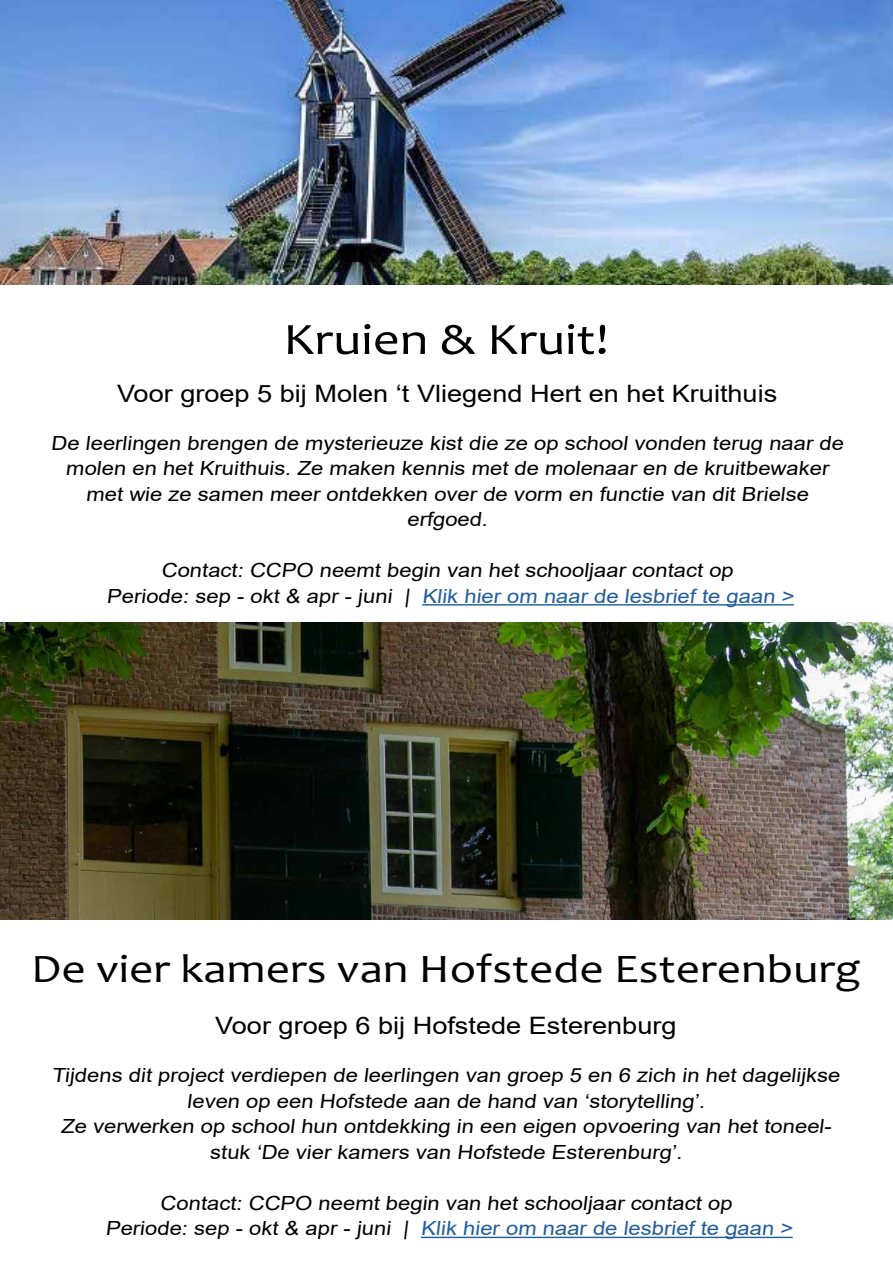
<style>
.page{position:relative;width:893px;height:1263px;background:#fff}
.page>*{position:absolute;margin:0;border:0;box-sizing:border-box;transform-origin:0 0}
.t1{font:45px "Candara";color:#000;scale:1.17 1}
.t2{font:40.5px "Candara";color:#000;scale:1.17 1}
.t3{font:24px "Arial";color:#000;scale:1.13 1}
.t4{font:19.5px/25.5px "Arial";color:#000;text-align:center;scale:1.13 1}
.s1{color:#215e9e}
</style>
<div class="page">
<hr style="left:422px;top:604px;width:372px;height:1px;background:#215e9e">
<img style="left:0;top:0;width:893px;height:285px">
<img style="left:0;top:623px;width:893px;height:296px">
<hr style="left:421px;top:1237px;width:372px;height:1px;background:#215e9e">
<h1 class="t1" style="left:283px;top:311px;width:280px">Kruien &amp; Kruit!</h1>
<p class="t3" style="left:117px;top:377px;width:586px">Voor groep 5 bij Molen ‘t Vliegend Hert en het Kruithuis</p>
<p class="t4" style="left:51px;top:430px;width:706px">De leerlingen brengen de mysterieuze kist die ze op school vonden terug naar de molen en het Kruithuis. Ze maken kennis met de molenaar en de kruitbewaker met wie ze samen meer ontdekken over de vorm en functie van dit Brielse erfgoed.</p>
<p class="t4" style="left:107px;top:557px;width:613px">Contact: CCPO neemt begin van het schooljaar contact op<br>Periode: sep - okt &amp; apr - juni | <span class="s1">Klik hier om naar de lesbrief te gaan &gt;</span></p>
<h2 class="t2" style="left:31px;top:943px;width:711px">De vier kamers van Hofstede Esterenburg</h2>
<p class="t3" style="left:215px;top:1009px;width:410px">Voor groep 6 bij Hofstede Esterenburg</p>
<p class="t4" style="left:52px;top:1062px;width:702px">Tijdens dit project verdiepen de leerlingen van groep 5 en 6 zich in het dagelijkse leven op een Hofstede aan de hand van ‘storytelling’.<br>Ze verwerken op school hun ontdekking in een eigen opvoering van het toneel&shy;stuk ‘De vier kamers van Hofstede Esterenburg’.</p>
<p class="t4" style="left:105px;top:1190px;width:613px">Contact: CCPO neemt begin van het schooljaar contact op<br>Periode: sep - okt &amp; apr - juni | <span class="s1">Klik hier om naar de lesbrief te gaan &gt;</span></p>
</div>
